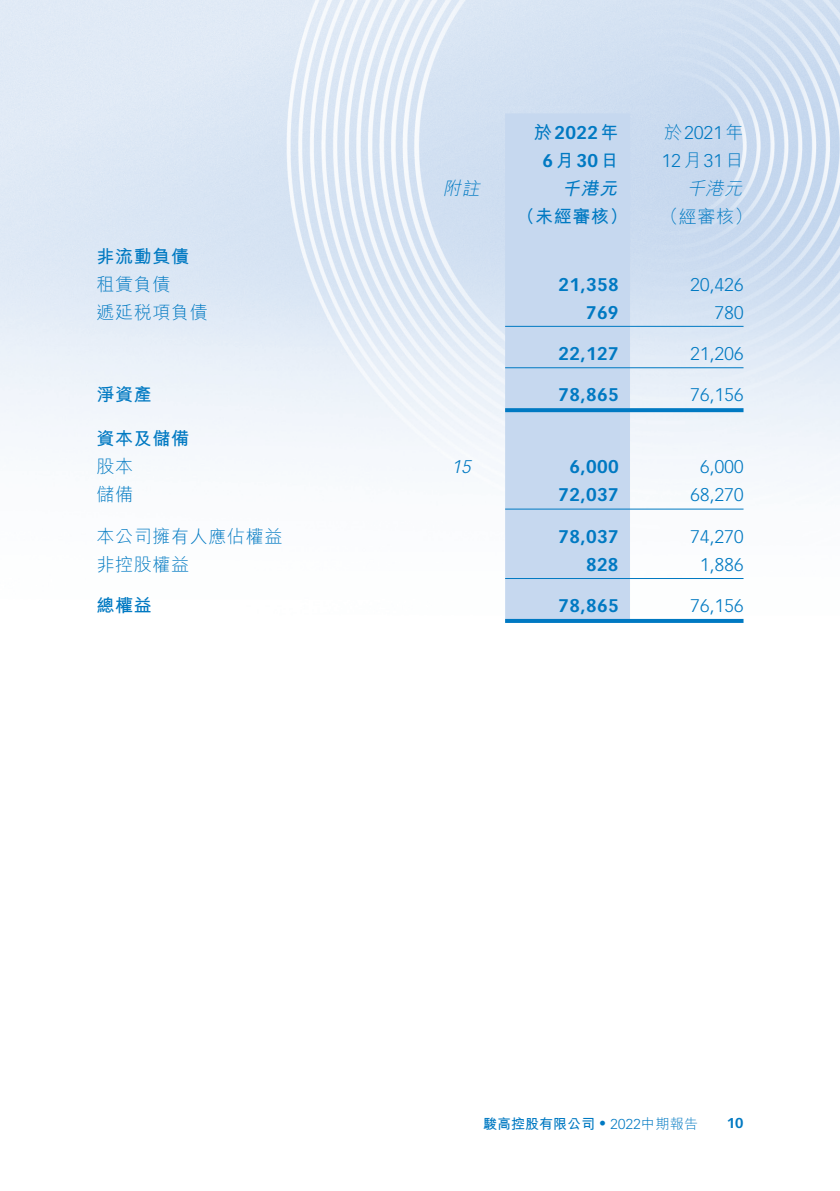
<style>
.page{position:relative;width:840px;height:1191px;background:#fff}
.page>*{position:absolute;margin:0;border:0;box-sizing:border-box;transform-origin:0 0}
._50_Table_txt{font:300 18px "Vectora LT Std";letter-spacing:.015em;color:#0079c2}
._50_Table_txt-2{font:700 18px "Vectora LT Std";letter-spacing:.02em;color:#0079c2}
._50_Table_txt-3{font:300 18px "M Hei HK";letter-spacing:.035em;color:#0079c2}
._50_Table_txt-4{font:700 18px "M Hei HK";letter-spacing:.04em;color:#0079c2}
._50_Table_txt-5{font:italic 300 18px "M Hei HK";color:#0079c2}
._50_Table_txt-6{font:italic 700 18px "M Hei HK";color:#0079c2}
._50_Table_txt-7{font:italic 300 18px "Vectora LT Std";color:#0079c2}
.t1{font:700 14px "M Hei HK";color:#0079c2}
.t2{font:700 14px "Vectora LT Std";color:#0079c2}
.s1{font-family:"M Hei HK"}
.s2{font-family:"Frutiger LT Std";font-weight:300}
.s3{font-family:"Vectora LT Std";font-weight:300}
.s4{font-weight:300}
</style>
<div class="page">
<img style="left:0;top:0;width:839px;height:623px">
<div style="left:505px;top:113px;width:124px;height:506px;background:#c6d8ef"></div>
<hr style="left:505px;top:326px;width:124px;height:1px;background:#0079c2">
<hr style="left:629px;top:326px;width:114px;height:1px;background:#0079c2">
<hr style="left:505px;top:367px;width:124px;height:1px;background:#0079c2">
<hr style="left:629px;top:367px;width:114px;height:1px;background:#0079c2">
<svg style="left:505px;top:408px;width:124px;height:4px"></svg>
<svg style="left:629px;top:408px;width:114px;height:4px"></svg>
<hr style="left:505px;top:508px;width:124px;height:1px;background:#0079c2">
<hr style="left:629px;top:508px;width:114px;height:1px;background:#0079c2">
<hr style="left:505px;top:578px;width:124px;height:1px;background:#0079c2">
<hr style="left:629px;top:578px;width:114px;height:1px;background:#0079c2">
<svg style="left:505px;top:619px;width:124px;height:4px"></svg>
<svg style="left:629px;top:619px;width:114px;height:4px"></svg>
<p class="_50_Table_txt-2" style="left:533px;top:122px;width:86px"><span class="s1">於</span>2022<span class="s1">年</span></p>
<p class="_50_Table_txt" style="left:663px;top:122px;width:81px"><span class="s1">於</span> 2021<span class="s1">年</span></p>
<p class="_50_Table_txt-2" style="left:542px;top:150px;width:78px">6<span class="s1">月</span>30<span class="s1">日</span></p>
<p class="_50_Table_txt" style="left:661px;top:150px;width:83px">12<span class="s1">月</span>31<span class="s1">日</span></p>
<p class="_50_Table_txt-5" style="left:442px;top:179px;width:42px">附註</p>
<p class="_50_Table_txt-6" style="left:561px;top:175px;width:62px">千港元</p>
<p class="_50_Table_txt-5" style="left:686px;top:179px;width:61px">千港元</p>
<p class="_50_Table_txt-4" style="left:516px;top:203px;width:112px">（未經審核）</p>
<p class="_50_Table_txt-3" style="left:660px;top:207px;width:93px">（經審核(</p>
<p class="_50_Table_txt-4" style="left:96px;top:243px;width:94px">非流動負債</p>
<p class="_50_Table_txt-3" style="left:96px;top:275px;width:75px">租賃負債</p>
<p class="_50_Table_txt-2" style="left:558px;top:273px;width:62px">21,358</p>
<p class="_50_Table_txt" style="left:690px;top:274px;width:54px">20,426</p>
<p class="_50_Table_txt-3" style="left:96px;top:303px;width:113px">遞延稅項負債</p>
<p class="_50_Table_txt-2" style="left:585px;top:301px;width:34px">769</p>
<p class="_50_Table_txt" style="left:714px;top:302px;width:30px">780</p>
<p class="_50_Table_txt-2" style="left:558px;top:342px;width:62px">22,127</p>
<p class="_50_Table_txt" style="left:690px;top:343px;width:54px">21,206</p>
<p class="_50_Table_txt-4" style="left:96px;top:382px;width:57px">淨資產</p>
<p class="_50_Table_txt-4" style="left:96px;top:425px;width:94px">資本及儲備</p>
<p class="_50_Table_txt-2" style="left:558px;top:384px;width:62px">78,865</p>
<p class="_50_Table_txt" style="left:690px;top:384px;width:54px">76,156</p>
<p class="_50_Table_txt-3" style="left:96px;top:457px;width:38px">股本</p>
<p class="_50_Table_txt-7" style="left:451px;top:456px;width:25px">15</p>
<p class="_50_Table_txt-2" style="left:569px;top:456px;width:51px">6,000</p>
<p class="_50_Table_txt" style="left:699px;top:456px;width:45px">6,000</p>
<p class="_50_Table_txt-3" style="left:96px;top:485px;width:38px">儲備</p>
<p class="_50_Table_txt-2" style="left:558px;top:484px;width:62px">72,037</p>
<p class="_50_Table_txt" style="left:690px;top:484px;width:54px">68,270</p>
<p class="_50_Table_txt-3" style="left:96px;top:527px;width:187px">本公司擁有人應佔權益</p>
<p class="_50_Table_txt-2" style="left:558px;top:525px;width:62px">78,037</p>
<p class="_50_Table_txt" style="left:690px;top:526px;width:54px">74,270</p>
<p class="_50_Table_txt-3" style="left:96px;top:555px;width:94px">非控股權益</p>
<p class="_50_Table_txt-2" style="left:585px;top:553px;width:34px">828</p>
<p class="_50_Table_txt" style="left:699px;top:554px;width:45px">1,886</p>
<p class="_50_Table_txt-4" style="left:96px;top:592px;width:57px">總權益</p>
<p class="_50_Table_txt-2" style="left:558px;top:595px;width:62px">78,865</p>
<p class="_50_Table_txt" style="left:690px;top:595px;width:54px">76,156</p>
<p class="t1" style="left:482px;top:1113px;width:216px">駿高控股有限公司 <span class="s2">•</span> <span class="s3">2022</span><span class="s4">中期報告</span></p>
<p class="t2" style="left:726px;top:1114px;width:18px">10</p>
</div>
